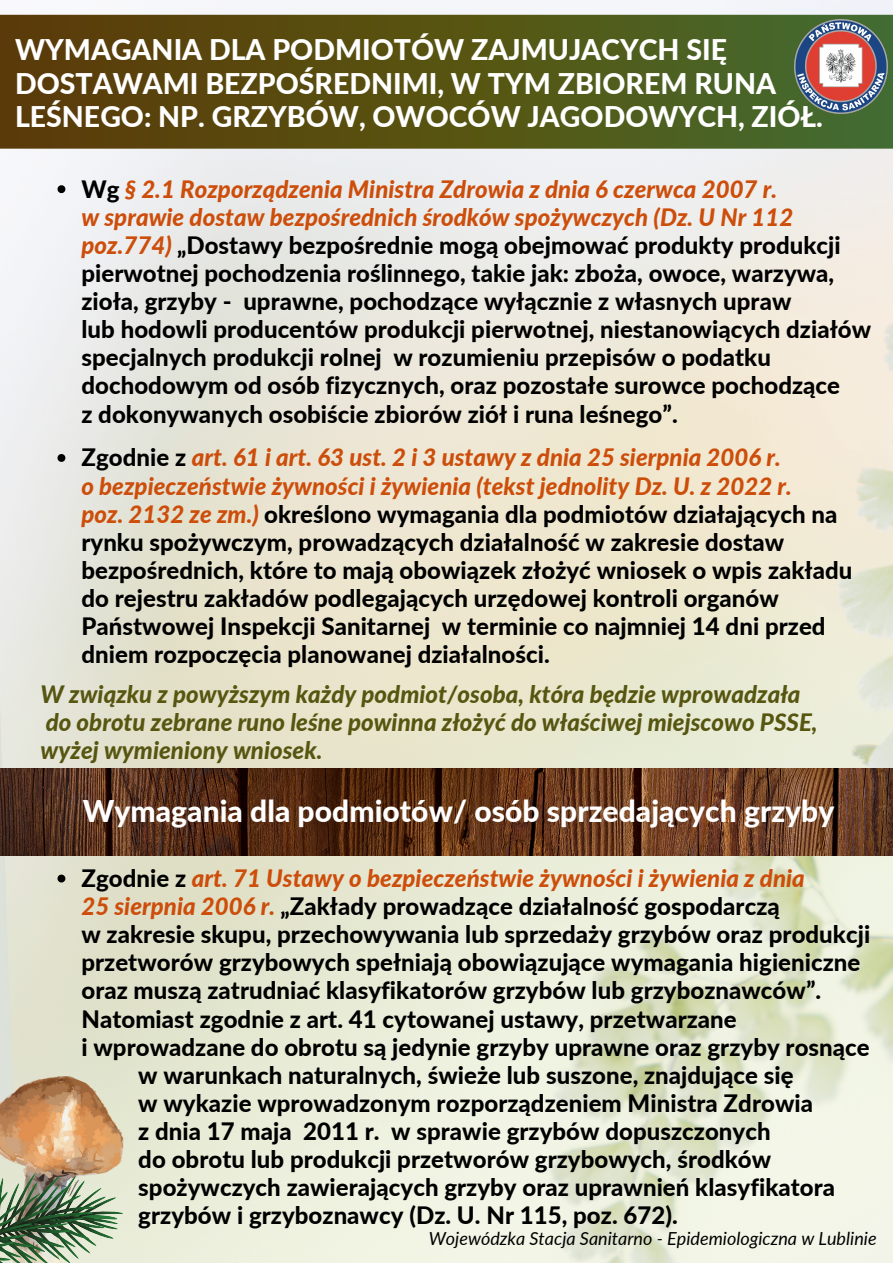
<style>
.page{position:relative;width:893px;height:1264px;background:#fff}
.page>*{position:absolute;margin:0;border:0;box-sizing:border-box;transform-origin:0 0}
.t1{font:800 30px "Lato";color:#fff}
.t2{font:800 28.5px/33.8px "Lato";color:#fff}
.t3{font:800 24px/28px "Lato";color:#000}
.t4{font:italic 800 24px/28px "Lato";color:#575611}
.t5{font:italic 18px "Lato";color:#000}
.s1{font-style:italic;color:#cd4d0a}
</style>
<div class="page">
<img style="left:0;top:0;width:892px;height:1262px">
<img style="left:0;top:1075px;width:123px;height:98px">
<img style="left:0;top:1173px;width:123px;height:89px">
<img style="left:0;top:768px;width:892px;height:87px">
<svg style="left:57px;top:185px;width:8px;height:8px"></svg>
<svg style="left:57px;top:454px;width:8px;height:8px"></svg>
<svg style="left:57px;top:874px;width:8px;height:8px"></svg>
<svg style="left:0;top:15px;width:892px;height:134px;background:#545215"></svg>
<img style="left:794px;top:19px;width:93px;height:94px">
<p class="t2" style="left:15px;top:32px;width:809px">WYMAGANIA DLA PODMIOTÓW ZAJMUJACYCH SIĘ<br>DOSTAWAMI BEZPOŚREDNIMI, W TYM ZBIOREM RUNA<br>LEŚNEGO: NP. GRZYBÓW, OWOCÓW JAGODOWYCH, ZIÓŁ.</p>
<p class="t3" style="left:81px;top:174px;width:791px">Wg <span class="s1">§ 2.1 Rozporządzenia Ministra Zdrowia z dnia 6 czerwca 2007 r.<br>w sprawie dostaw bezpośrednich środków spożywczych (Dz. U Nr 112 poz.774)</span> „Dostawy bezpośrednie mogą obejmować produkty produkcji pierwotnej pochodzenia roślinnego, takie jak: zboża, owoce, warzywa, zioła, grzyby - uprawne, pochodzące wyłącznie z własnych upraw<br>lub hodowli producentów produkcji pierwotnej, niestanowiących działów specjalnych produkcji rolnej w rozumieniu przepisów o podatku dochodowym od osób fizycznych, oraz pozostałe surowce pochodzące<br>z dokonywanych osobiście zbiorów ziół i runa leśnego”.</p>
<p class="t3" style="left:81px;top:443px;width:772px">Zgodnie z <span class="s1">art. 61 i art. 63 ust. 2 i 3 ustawy z dnia 25 sierpnia 2006 r.<br>o bezpieczeństwie żywności i żywienia (tekst jednolity Dz. U. z 2022 r.<br>poz. 2132 ze zm.)</span> określono wymagania dla podmiotów działających na rynku spożywczym, prowadzących działalność w zakresie dostaw bezpośrednich, które to mają obowiązek złożyć wniosek o wpis zakładu do rejestru zakładów podlegających urzędowej kontroli organów Państwowej Inspekcji Sanitarnej w terminie co najmniej 14 dni przed dniem rozpoczęcia planowanej działalności.</p>
<p class="t4" style="left:41px;top:679px;width:778px">W związku z powyższym każdy podmiot/osoba, która będzie wprowadzała do obrotu zebrane runo leśne powinna złożyć do właściwej miejscowo PSSE,</p>
<p class="t4" style="left:41px;top:735px;width:283px">wyżej wymieniony wniosek.</p>
<p class="t1" style="left:83px;top:792px;width:753px">Wymagania dla podmiotów/ osób sprzedających grzyby</p>
<p class="t3" style="left:81px;top:863px;width:790px">Zgodnie z <span class="s1">art. 71 Ustawy o bezpieczeństwie żywności i żywienia z dnia<br>25 sierpnia 2006 r.</span> „Zakłady prowadzące działalność gospodarczą<br>w zakresie skupu, przechowywania lub sprzedaży grzybów oraz produkcji przetworów grzybowych spełniają obowiązujące wymagania higieniczne oraz muszą zatrudniać klasyfikatorów grzybów lub grzyboznawców”.<br>Natomiast zgodnie z art. 41 cytowanej ustawy, przetwarzane<br>i wprowadzane do obrotu są jedynie grzyby uprawne oraz grzyby rosnące</p>
<p class="t3" style="left:138px;top:1060px;width:656px">w warunkach naturalnych, świeże lub suszone, znajdujące się</p>
<p class="t3" style="left:138px;top:1088px;width:676px">w wykazie wprowadzonym rozporządzeniem Ministra Zdrowia</p>
<p class="t3" style="left:138px;top:1116px;width:633px">z dnia 17 maja 2011 r. w sprawie grzybów dopuszczonych</p>
<p class="t3" style="left:138px;top:1144px;width:634px">do obrotu lub produkcji przetworów grzybowych, środków</p>
<p class="t3" style="left:138px;top:1172px;width:698px">spożywczych zawierających grzyby oraz uprawnień klasyfikatora</p>
<p class="t3" style="left:138px;top:1200px;width:541px">grzybów i grzyboznawcy (Dz. U. Nr 115, poz. 672).</p>
<p class="t5" style="left:428px;top:1227px;width:449px">Wojewódzka Stacja Sanitarno - Epidemiologiczna w Lublinie</p>
</div>
